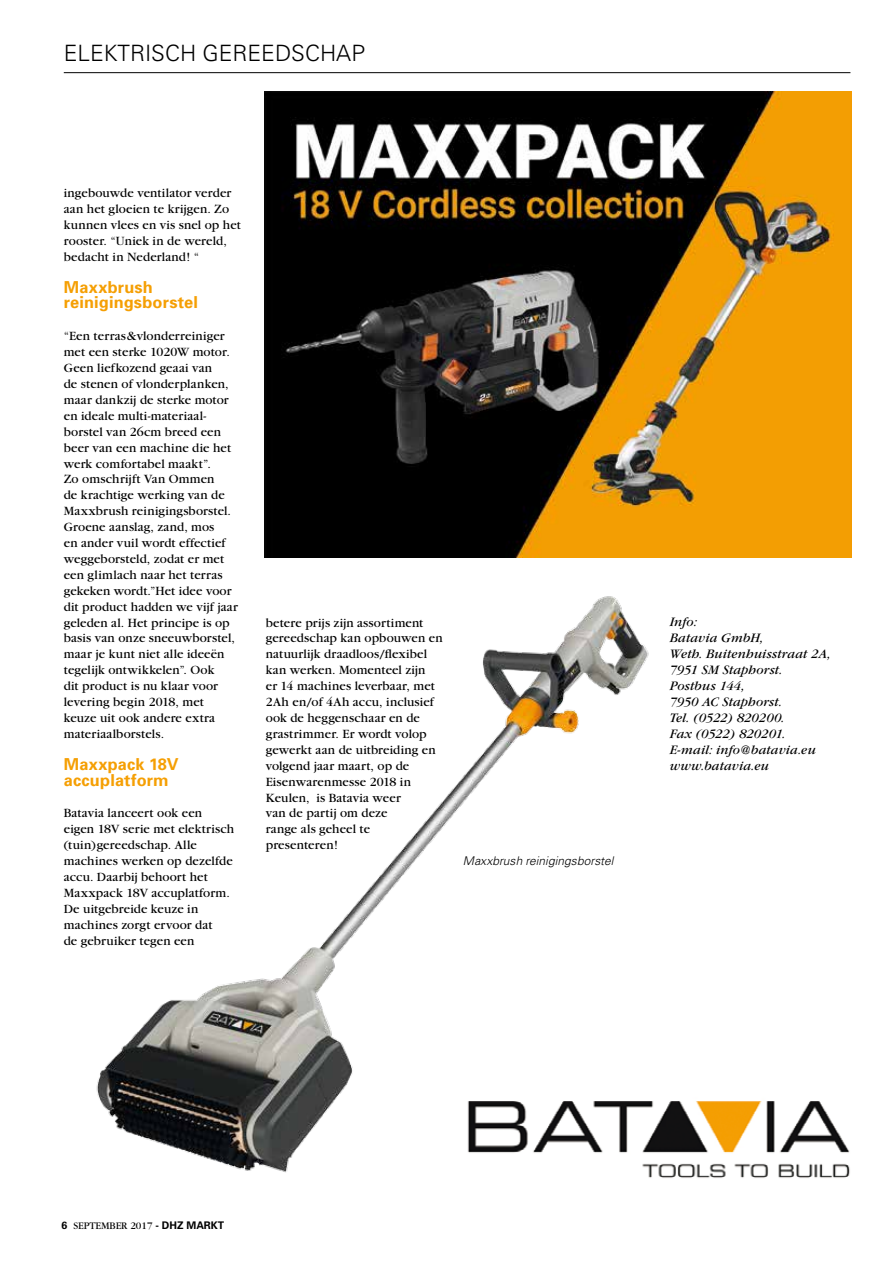
<style>
.page{position:relative;width:893px;height:1263px;background:#fff}
.page>*{position:absolute;margin:0;border:0;box-sizing:border-box;transform-origin:0 0}
.t1{font:300 22.5px "Univers";color:#000}
.t2{font:700 16.5px/15.9px "Univers";letter-spacing:.01em;color:#f59f04}
.t3{font:italic 13.5px/15.9px "Garamond";letter-spacing:.01em;color:#000}
.t4{font:13.2px/15.9px "Garamond";letter-spacing:.01em;color:#000}
.t5{font:italic 300 12px "Univers";letter-spacing:.01em;color:#000}
.t6{font:10.5px "Garamond";color:#000}
.s1{font-family:"Univers";font-weight:700}
</style>
<div class="page">
<hr style="left:64px;top:72px;width:786px;height:1px;background:#000">
<img style="left:264px;top:92px;width:588px;height:465px">
<img style="left:96px;top:596px;width:553px;height:577px">
<img style="left:444px;top:1076px;width:406px;height:102px">
<h1 class="t1" style="left:64px;top:39px;width:303px">ELEKTRISCH GEREEDSCHAP</h1>
<p class="t4" style="left:64px;top:185px;width:179px">ingebouwde ventilator verder aan het gloeien te krijgen. Zo kunnen vlees en vis snel op het rooster. “Uniek in de wereld, bedacht in Nederland! “</p>
<p class="t2" style="left:64px;top:278px;width:136px">Maxxbrush reinigingsborstel</p>
<p class="t4" style="left:64px;top:328px;width:176px">“Een terras&amp;vlonderreiniger met een sterke 1020W motor.<br>Geen liefkozend geaai van<br>de stenen of vlonderplanken, maar dankzij de sterke motor en ideale multi-materiaal&shy;borstel van 26cm breed een beer van een machine die het werk comfortabel maakt”.<br>Zo omschrijft Van Ommen<br>de krachtige werking van de<br>Maxxbrush reinigingsborstel.<br>Groene aanslag, zand, mos<br>en ander vuil wordt effectief weggeborsteld, zodat er met een glimlach naar het terras gekeken wordt.”Het idee voor dit product hadden we vijf jaar geleden al. Het principe is op basis van onze sneeuwborstel, maar je kunt niet alle ideeën tegelijk ontwikkelen”. Ook<br>dit product is nu klaar voor levering begin 2018, met keuze uit ook andere extra materiaalborstels.</p>
<p class="t2" style="left:64px;top:755px;width:116px">Maxxpack 18V accuplatform</p>
<p class="t4" style="left:64px;top:805px;width:172px">Batavia lanceert ook een eigen 18V serie met elektrisch (tuin)gereedschap. Alle machines werken op dezelfde accu. Daarbij behoort het<br>Maxxpack 18V accuplatform.<br>De uitgebreide keuze in machines zorgt ervoor dat<br>de gebruiker tegen een</p>
<p class="t4" style="left:266px;top:615px;width:178px">betere prijs zijn assortiment gereedschap kan opbouwen en natuurlijk draadloos/flexibel kan werken. Momenteel zijn<br>er 14 machines leverbaar, met<br>2Ah en/of 4Ah accu, inclusief ook de heggenschaar en de grastrimmer. Er wordt volop gewerkt aan de uitbreiding en volgend jaar maart, op de<br>Eisenwarenmesse 2018 in<br>Keulen, is Batavia weer<br>van de partij om deze<br>range als geheel te presenteren!</p>
<p class="t3" style="left:670px;top:614px;width:162px">Info:<br>Batavia GmbH,<br>Weth. Buitenhuisstraat 2A,<br>7951 SM Staphorst.<br>Postbus 144,<br>7950 AC Staphorst.<br>Tel. (0522) 820200.<br>Fax (0522) 820201.<br>E-mail: info@batavia.eu www.batavia.eu</p>
<p class="t5" style="left:463px;top:853px;width:152px">Maxxbrush reinigingsborstel</p>
<p class="t6" style="left:62px;top:1220px;width:164px"><span class="s1">6</span> SEPTEMBER 2017 <span class="s1">- DHZ MARKT</span></p>
</div>
